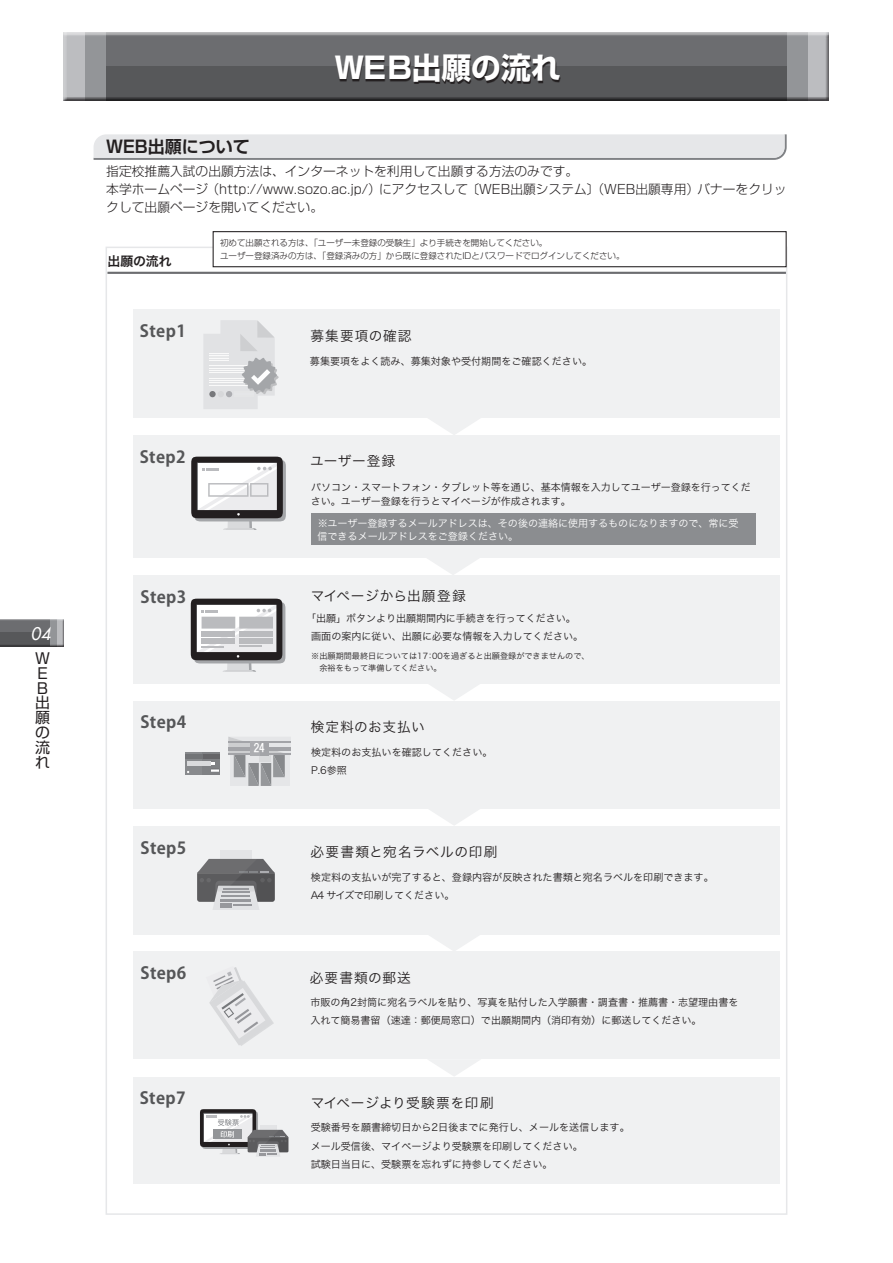
<style>
.page{position:relative;width:893px;height:1263px;background:#fff}
.page>*{position:absolute;margin:0;border:0;box-sizing:border-box;transform-origin:0 0}
.t1{font:700 29.7px "Shin Go Pro";color:#fff}
.t2{font:700 16.95px "Shin Go Pro De";color:#231f20}
.t3{font:italic 16.95px "Futura";color:#fff}
.t4{font:700 16.5px "Koz Go Pr 6 N";letter-spacing:.025em;color:#555658}
.t5{font:14.85px/14.9px "Shin Go Pro";color:#231f20}
.t6{font:13.65px "Hira Kaku Pro W3";letter-spacing:.045em;color:#231f20}
.t7{font:13.65px "Hira Kaku Pro W3";letter-spacing:.075em;color:#231f20}
.t8{font:12.9px "Hira Kaku Pro W6";letter-spacing:-.015em;color:#231f20}
.t9{font:300 12.75px/18.1px "Shin Go Pro";color:#231f20}
.t10{font:11.55px "HGP Gothic E";color:#fff}
.t11{font:10.05px/18.3px "Hira Kaku Pro W3";color:#231f20}
.t12{font:10.05px/13.2px "Hira Kaku Pro W3";letter-spacing:-.005em;color:#fff}
.t13{font:300 8.55px/12.8px "Shin Go Pro";color:#231f20}
.t14{font:8.1px/11.7px "Hira Kaku Pro W3";color:#231f20}
</style>
<div class="page">
<div style="left:64px;top:32px;width:768px;height:70px;background:#231f20;opacity:.75"></div>
<svg style="left:335px;top:55px;width:225px;height:29px;background:#403e40"></svg>
<svg style="left:94px;top:134px;width:693px;height:26px;background:#dedfe1"></svg>
<hr style="left:107px;top:272px;width:680px;height:2px;background:#6c6d70">
<div style="left:133px;top:310px;width:646px;height:108px;background:#f0f1f2"></div>
<div style="left:133px;top:435px;width:646px;height:123px;background:#f0f1f2"></div>
<svg style="left:427px;top:558px;width:52px;height:17px"></svg>
<div style="left:133px;top:575px;width:646px;height:108px;background:#f0f1f2"></div>
<div style="left:133px;top:701px;width:646px;height:107px;background:#f0f1f2"></div>
<div style="left:133px;top:826px;width:646px;height:108px;background:#f0f1f2"></div>
<div style="left:133px;top:952px;width:646px;height:107px;background:#f0f1f2"></div>
<div style="left:133px;top:1077px;width:646px;height:107px;background:#f0f1f2"></div>
<svg style="left:428px;top:418px;width:52px;height:17px"></svg>
<svg style="left:427px;top:683px;width:54px;height:17px"></svg>
<svg style="left:427px;top:808px;width:54px;height:17px"></svg>
<svg style="left:427px;top:934px;width:54px;height:18px"></svg>
<svg style="left:428px;top:1059px;width:52px;height:17px"></svg>
<svg style="left:204px;top:320px;width:75px;height:89px"></svg>
<svg style="left:197px;top:850px;width:78px;height:60px"></svg>
<hr style="left:223px;top:888px;width:26px;height:2px;background:#97989c">
<svg style="left:209px;top:967px;width:65px;height:79px"></svg>
<svg style="left:191px;top:457px;width:95px;height:73px"></svg>
<svg style="left:191px;top:599px;width:94px;height:73px"></svg>
<svg style="left:200px;top:1109px;width:88px;height:47px"></svg>
<div style="left:185px;top:751px;width:17px;height:23px;background:#888a8d"></div>
<div style="left:202px;top:751px;width:18px;height:23px;background:#7f8184"></div>
<div style="left:202px;top:754px;width:18px;height:5px;background:#646467"></div>
<div style="left:185px;top:754px;width:17px;height:5px;background:#727477"></div>
<hr style="left:187px;top:761px;width:24px;height:4px;background:#d9dadc">
<svg style="left:211px;top:762px;width:8px;height:10px"></svg>
<svg style="left:228px;top:737px;width:63px;height:49px"></svg>
<hr style="left:228px;top:741px;width:63px;height:2px;background:#a3a4a8">
<hr style="left:228px;top:747px;width:63px;height:3px;background:#a3a4a8">
<hr style="left:228px;top:753px;width:63px;height:2px;background:#a3a4a8">
<div style="left:260px;top:741px;width:9px;height:14px;background:#a3a4a8"></div>
<div style="left:250px;top:741px;width:10px;height:14px;background:#acadb1"></div>
<div style="left:311px;top:513px;width:445px;height:31px;background:#8b8d90"></div>
<div style="left:213px;top:231px;width:574px;height:36px;border:1px solid #231f20"></div>
<div style="left:0;top:618px;width:65px;height:30px;background:#231f20;opacity:.75"></div>
<h2 class="t3" style="left:31px;top:623px;width:21px">04</h2>
<h3 class="t5" style="left:35px;top:649px;width:16px">Ｗ<br>Ｅ<br>Ｂ出願の流れ</h3>
<h2 class="t2" style="left:106px;top:133px;width:145px">WEB出願について</h2>
<h1 class="t1" style="left:334px;top:45px;width:228px">ＷＥＢ出願の流れ</h1>
<p class="t9" style="left:106px;top:161px;width:682px">指定校推薦入試の出願方法は、インターネットを利用して出願する方法のみです。<br>本学ホームページ（http://www.sozo.ac.jp/）にアクセスして〔WEB出願システム〕（WEB出願専用）バナーをクリックして出願ページを開いてください。</p>
<p class="t8" style="left:108px;top:249px;width:66px">出願の流れ</p>
<p class="t13" style="left:220px;top:235px;width:406px">初めて出願される方は、「ユーザー未登録の受験生」より手続きを開始してください。<br>ユーザー登録済みの方は、「登録済みの方」から既に登録されたIDとパスワードでログインしてください。</p>
<h3 class="t4" style="left:140px;top:322px;width:47px">Step1</h3>
<h3 class="t7" style="left:311px;top:324px;width:102px">募集要項の確認</h3>
<p class="t11" style="left:310px;top:351px;width:284px">募集要項をよく読み、募集対象や受付期間をご確認ください。</p>
<h3 class="t4" style="left:140px;top:447px;width:47px">Step2</h3>
<h3 class="t6" style="left:310px;top:449px;width:87px">ユーザー登録</h3>
<p class="t11" style="left:311px;top:491px;width:261px">さい。ユーザー登録を行うとマイページが作成されます。</p>
<p class="t12" style="left:318px;top:516px;width:423px">※ユーザー登録するメールアドレスは、その後の連絡に使用するものになりますので、常に受信できるメールアドレスをご登録ください。</p>
<p class="t11" style="left:311px;top:477px;width:441px">パソコン・スマートフォン・タブレット等を通じ、基本情報を入力してユーザー登録を行ってくだ</p>
<h3 class="t4" style="left:140px;top:587px;width:47px">Step3</h3>
<h3 class="t6" style="left:311px;top:583px;width:156px">マイページから出願登録</h3>
<p class="t11" style="left:311px;top:608px;width:274px;text-indent:-5px">「出願」ボタンより出願期間内に手続きを行ってください。画面の案内に従い、出願に必要な情報を入力してください。</p>
<p class="t14" style="left:311px;top:650px;width:280px">※出願期間最終日については17：00を過ぎると出願登録ができませんので、　余裕をもって準備してください。</p>
<h3 class="t4" style="left:140px;top:712px;width:47px">Step4</h3>
<h3 class="t6" style="left:311px;top:715px;width:116px">検定料のお支払い</h3>
<p class="t10" style="left:253px;top:742px;width:13px">24</p>
<p class="t11" style="left:311px;top:742px;width:183px">検定料のお支払いを確認してください。<br>P.6参照</p>
<h3 class="t4" style="left:140px;top:838px;width:47px">Step5</h3>
<h3 class="t6" style="left:310px;top:840px;width:189px">必要書類と宛名ラベルの印刷</h3>
<p class="t11" style="left:311px;top:867px;width:404px">検定料の支払いが完了すると、登録内容が反映された書類と宛名ラベルを印刷できます。<br>A4 サイズで印刷してください。</p>
<h3 class="t4" style="left:140px;top:963px;width:47px">Step6</h3>
<h3 class="t7" style="left:310px;top:965px;width:102px">必要書類の郵送</h3>
<p class="t11" style="left:310px;top:992px;width:429px">市販の角2封筒に宛名ラベルを貼り、写真を貼付した入学願書・調査書・推薦書・志望理由書を入れて簡易書留（速達：郵便局窓口）で出願期間内（消印有効）に郵送してください。</p>
<h3 class="t4" style="left:140px;top:1088px;width:47px">Step7</h3>
<h3 class="t6" style="left:311px;top:1091px;width:184px">マイページより受験票を印刷</h3>
<p class="t11" style="left:311px;top:1118px;width:321px">受験番号を願書締切日から2日後までに発行し、メールを送信します。メール受信後、マイページより受験票を印刷してください。<br>試験日当日に、受験票を忘れずに持参してください。</p>
</div>
